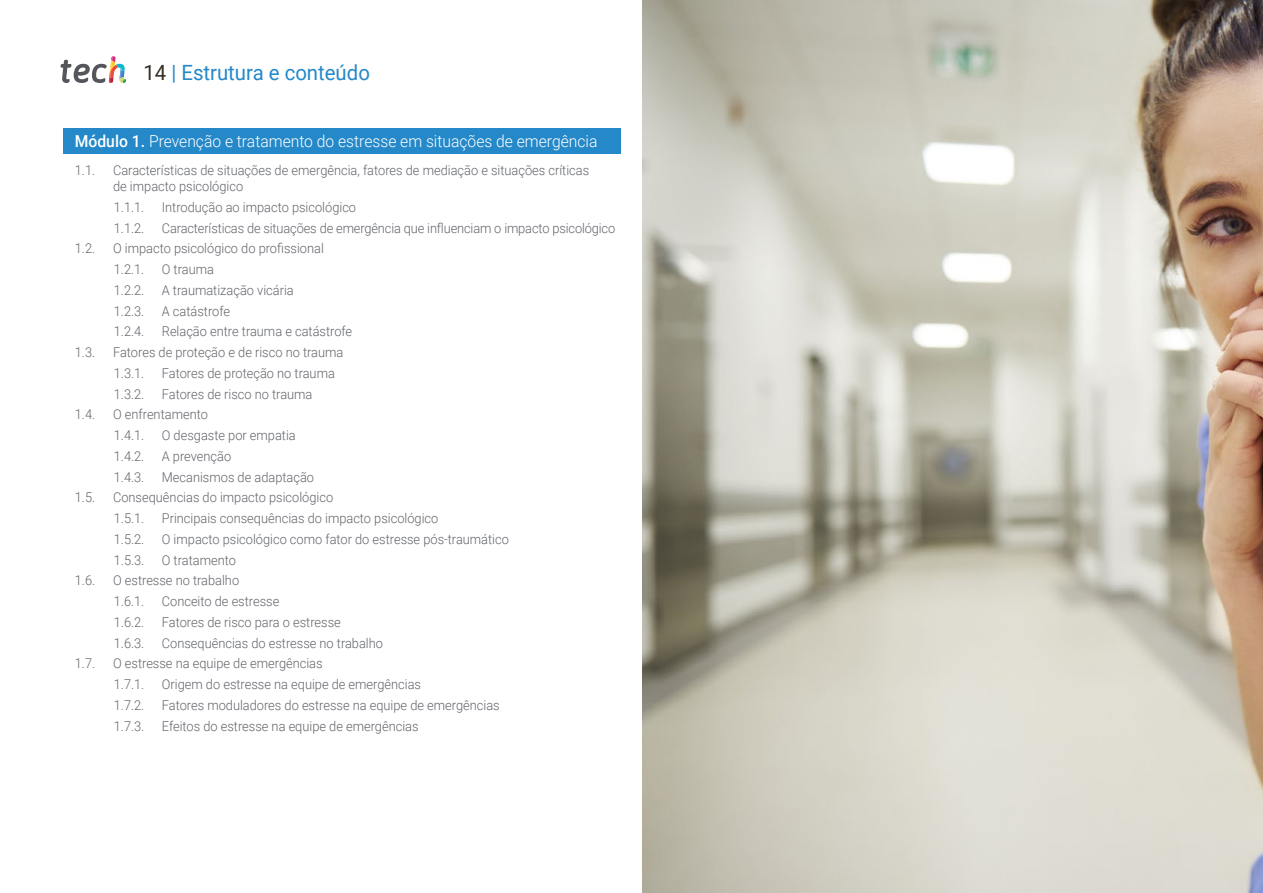
<style>
.page{position:relative;width:1263px;height:893px;background:#fff}
.page>*{position:absolute;margin:0;border:0;box-sizing:border-box;transform-origin:0 0}
.t1{font:21px "Roboto";color:#2488c9}
.t2{font:300 16.5px "Roboto";color:#fff;scale:.95 1}
.t3{font:300 13.5px/20.7px "Roboto";color:#61646a;scale:.95 1}
.s1{color:#312e20}
.s2{font-weight:500}
</style>
<div class="page">
<div style="left:64px;top:129px;width:557px;height:25px;background:#2488c9"></div>
<img style="left:642px;top:0;width:621px;height:893px">
<svg style="left:61px;top:56px;width:65px;height:27px"></svg>
<h1 class="t1" style="left:144px;top:57px;width:228px"><span class="s1">14</span> | Estrutura e conteúdo</h1>
<p class="t2" style="left:75px;top:130px;width:552px"><span class="s2">Módulo 1.</span> Prevenção e tratamento do estresse em situações de emergência</p>
<p class="t3" style="left:75px;top:159px;width:23px">1.1.</p>
<p class="t3" style="left:113px;top:161px;width:503px;line-height:16.5px">Características de situações de emergência, fatores de mediação e situações críticas de impacto psicológico</p>
<p class="t3" style="left:114px;top:196px;width:34px">1.1.1.</p>
<p class="t3" style="left:162px;top:196px;width:206px">Introdução ao impacto psicológico</p>
<p class="t3" style="left:114px;top:217px;width:34px">1.1.2.</p>
<p class="t3" style="left:162px;top:217px;width:479px">Características de situações de emergência que influenciam o impacto psicológico</p>
<p class="t3" style="left:75px;top:238px;width:23px">1.2.</p>
<p class="t3" style="left:113px;top:238px;width:223px">O impacto psicológico do profissional<br>1.2.1.</p>
<p class="t3" style="left:162px;top:258px;width:56px">O trauma</p>
<p class="t3" style="left:114px;top:279px;width:34px">1.2.2.</p>
<p class="t3" style="left:162px;top:279px;width:140px">A traumatização vicária</p>
<p class="t3" style="left:114px;top:300px;width:34px">1.2.3.</p>
<p class="t3" style="left:162px;top:300px;width:73px">A catástrofe</p>
<p class="t3" style="left:114px;top:321px;width:34px">1.2.4.</p>
<p class="t3" style="left:162px;top:321px;width:202px">Relação entre trauma e catástrofe</p>
<p class="t3" style="left:75px;top:341px;width:23px">1.3.</p>
<p class="t3" style="left:113px;top:341px;width:244px">Fatores de proteção e de risco no trauma<br>1.3.1.</p>
<p class="t3" style="left:162px;top:362px;width:184px">Fatores de proteção no trauma</p>
<p class="t3" style="left:114px;top:383px;width:34px">1.3.2.</p>
<p class="t3" style="left:162px;top:383px;width:160px">Fatores de risco no trauma</p>
<p class="t3" style="left:75px;top:404px;width:23px">1.4.</p>
<p class="t3" style="left:113px;top:404px;width:101px">O enfrentamento<br>1.4.1.</p>
<p class="t3" style="left:162px;top:424px;width:142px">O desgaste por empatia</p>
<p class="t3" style="left:114px;top:445px;width:34px">1.4.2.</p>
<p class="t3" style="left:162px;top:445px;width:75px">A prevenção</p>
<p class="t3" style="left:114px;top:466px;width:34px">1.4.3.</p>
<p class="t3" style="left:162px;top:466px;width:162px">Mecanismos de adaptação</p>
<p class="t3" style="left:75px;top:487px;width:23px">1.5.</p>
<p class="t3" style="left:113px;top:487px;width:233px">Consequências do impacto psicológico<br>1.5.1.</p>
<p class="t3" style="left:162px;top:507px;width:293px">Principais consequências do impacto psicológico</p>
<p class="t3" style="left:114px;top:528px;width:34px">1.5.2.</p>
<p class="t3" style="left:162px;top:528px;width:367px">O impacto psicológico como fator do estresse pós-traumático</p>
<p class="t3" style="left:114px;top:549px;width:34px">1.5.3.</p>
<p class="t3" style="left:162px;top:549px;width:79px">O tratamento</p>
<p class="t3" style="left:75px;top:570px;width:23px">1.6.</p>
<p class="t3" style="left:113px;top:570px;width:134px">O estresse no trabalho<br>1.6.1.</p>
<p class="t3" style="left:162px;top:590px;width:125px">Conceito de estresse</p>
<p class="t3" style="left:114px;top:611px;width:34px">1.6.2.</p>
<p class="t3" style="left:162px;top:611px;width:190px">Fatores de risco para o estresse</p>
<p class="t3" style="left:114px;top:632px;width:34px">1.6.3.</p>
<p class="t3" style="left:162px;top:632px;width:234px">Consequências do estresse no trabalho</p>
<p class="t3" style="left:75px;top:653px;width:23px">1.7.</p>
<p class="t3" style="left:113px;top:653px;width:222px">O estresse na equipe de emergências<br>1.7.1.</p>
<p class="t3" style="left:162px;top:673px;width:274px">Origem do estresse na equipe de emergências</p>
<p class="t3" style="left:114px;top:694px;width:34px">1.7.2.</p>
<p class="t3" style="left:162px;top:694px;width:357px">Fatores moduladores do estresse na equipe de emergências</p>
<p class="t3" style="left:114px;top:715px;width:34px">1.7.3.</p>
<p class="t3" style="left:162px;top:715px;width:272px">Efeitos do estresse na equipe de emergências</p>
</div>
